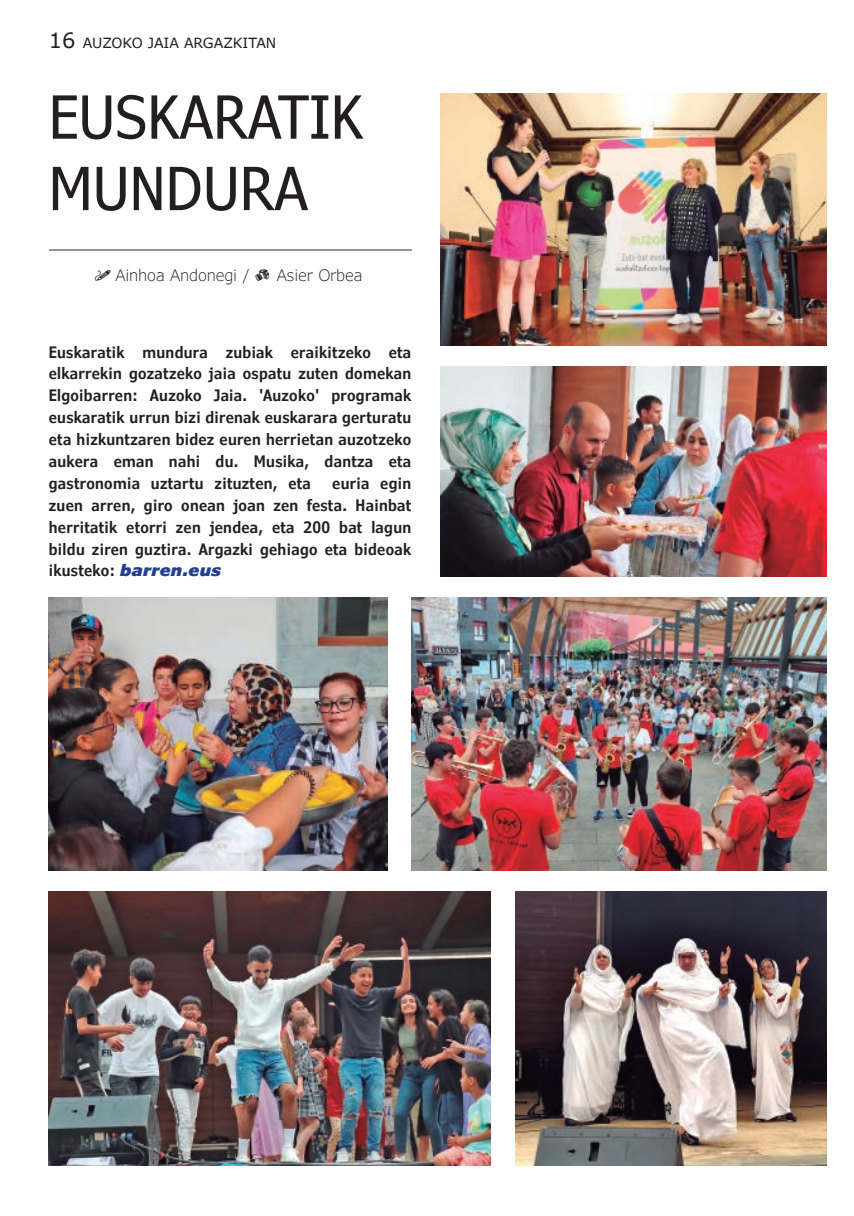
<style>
.page{position:relative;width:854px;height:1216px;background:#fff}
.page>*{position:absolute;margin:0;border:0;box-sizing:border-box;transform-origin:0 0}
.t1{font:condensed 59.5px/71.4px "Verdana Pro";color:#231f20}
.t2{font:600 condensed 15.75px/21.9px "Verdana Pro";letter-spacing:.02em;color:#231f20;text-align:justify}
.t3{font:300 15.75px "Verdana Pro";letter-spacing:-.01em;color:#231f20}
.t4{font:14px "Verdana Pro";color:#231f20}
.s1{font-size:21px}
.s2{font-family:"Kamera Dings";font-weight:400}
.s3{font-weight:900;font-style:italic;font-stretch:normal;color:#253f8e}
</style>
<div class="page">
<hr style="left:49px;top:249px;width:362px;height:2px;background:#939598">
<img style="left:49px;top:597px;width:339px;height:273px">
<img style="left:441px;top:93px;width:385px;height:253px">
<img style="left:441px;top:367px;width:385px;height:209px">
<img style="left:515px;top:891px;width:311px;height:274px">
<img style="left:49px;top:891px;width:441px;height:274px">
<img style="left:411px;top:597px;width:415px;height:273px">
<p class="t4" style="left:49px;top:34px;width:229px"><span class="s1">16</span> AUZOKO JAIA ARGAZKITAN</p>
<h1 class="t1" style="left:49px;top:82px;width:316px">EUSKARATIK<br>MUNDURA</h1>
<p class="t3" style="left:115px;top:265px;width:248px">Ainhoa Andonegi / <span class="s2">l</span> Asier Orbea</p>
<p class="t2" style="left:49px;top:341px;width:364px">Euskaratik mundura zubiak eraikitzeko eta elkarrekin gozatzeko jaia ospatu zuten domekan Elgoibarren: Auzoko Jaia. 'Auzoko' programak euskaratik urrun bizi direnak euskarara gerturatu eta hizkuntzaren bidez euren herrietan auzotzeko aukera eman nahi du. Musika, dantza eta gastronomia uztartu zituzten, eta</p>
<p class="t2" style="left:49px;top:472px;width:364px;text-indent:283px">euria egin zuen arren, giro onean joan zen festa. Hainbat herritatik etorri zen jendea, eta 200 bat lagun bildu ziren guztira. Argazki gehiago eta bideoak ikusteko: <span class="s3">barren.eus</span></p>
</div>
